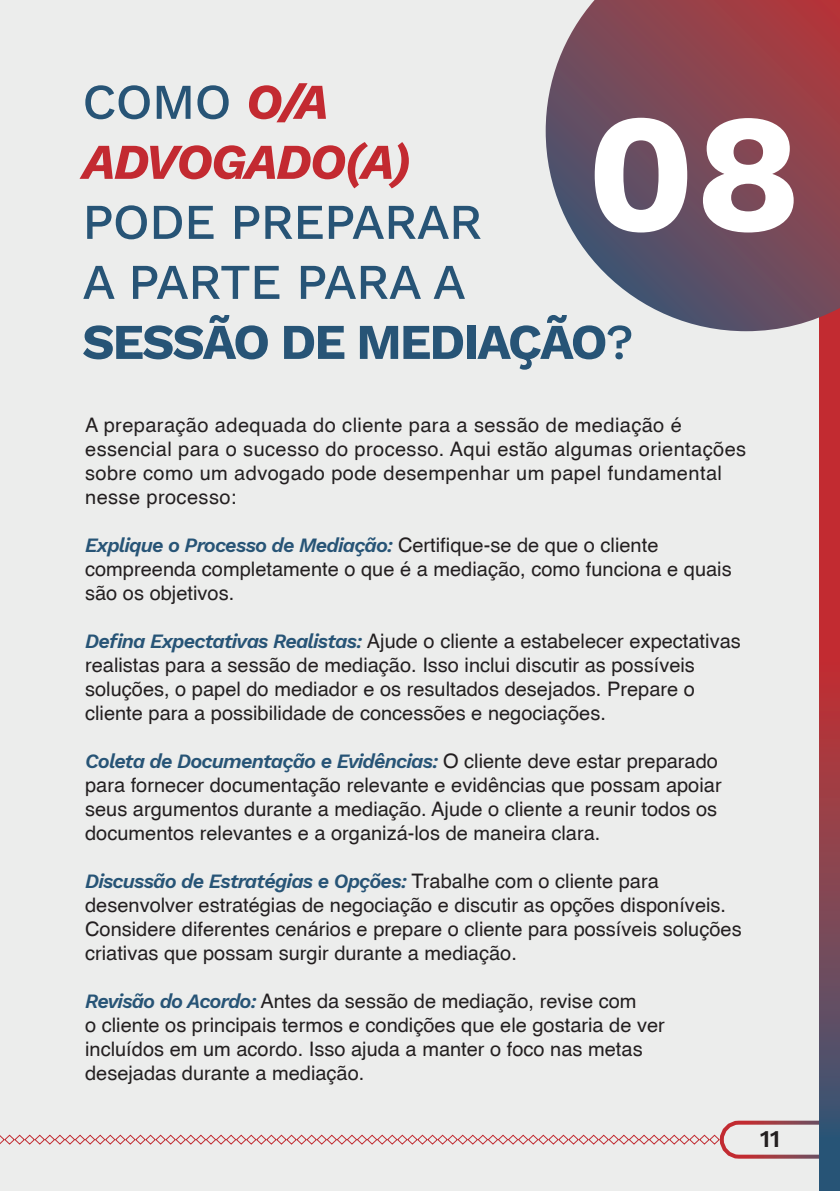
<style>
.page{position:relative;width:840px;height:1191px;background:#fff}
.page>*{position:absolute;margin:0;border:0;box-sizing:border-box;transform-origin:0 0}
.t1{font:700 168.8px "Work Sans";color:#fff}
.t2{font:500 50px/60px "Work Sans";letter-spacing:-.02em;color:#275476}
.t3{font:600 24px "Work Sans";color:#231f20}
.t4{font:20px/24px "Helvetica";color:#231f20}
.t5{font:20px/24px "Helvetica";letter-spacing:.02em;color:#231f20}
.s1{font-weight:700;font-style:italic;color:#c32a31}
.s2{font-weight:700}
.s3{font-family:"Work Sans";font-weight:600;font-style:italic;color:#275476}
</style>
<div class="page">
<div style="left:0;top:0;width:839px;height:1191px;background:#ecedec"></div>
<svg style="left:819px;top:331px;width:20px;height:860px;background:#983a46"></svg>
<svg style="left:0;top:1120px;width:839px;height:38px"></svg>
<svg style="left:545px;top:0;width:294px;height:331px;background:#855d6b"></svg>
<p class="t2" style="left:82px;top:70px;width:552px">COMO <span class="s1">O/A<br>ADVOGADO(A)<br></span>PODE PREPARAR<br>A PARTE PARA A<br><span class="s2">SESSÃO DE MEDIAÇÃO</span>?</p>
<p class="t1" style="left:586px;top:45px;width:216px">08</p>
<p class="t5" style="left:85px;top:412px;width:662px">A preparação adequada do cliente para a sessão de mediação é essencial para o sucesso do processo. Aqui estão algumas orientações sobre como um advogado pode desempenhar um papel fundamental nesse processo:</p>
<p class="t4" style="left:85px;top:532px;width:647px"><span class="s3">Explique o Processo de Mediação:</span> Certifique-se de que o cliente compreenda completamente o que é a mediação, como funciona e quais são os objetivos.</p>
<p class="t4" style="left:85px;top:628px;width:656px"><span class="s3">Defina Expectativas Realistas:</span> Ajude o cliente a estabelecer expectativas realistas para a sessão de mediação. Isso inclui discutir as possíveis soluções, o papel do mediador e os resultados desejados. Prepare o cliente para a possibilidade de concessões e negociações.</p>
<p class="t4" style="left:85px;top:748px;width:637px"><span class="s3">Coleta de Documentação e Evidências:</span> O cliente deve estar preparado para fornecer documentação relevante e evidências que possam apoiar seus argumentos durante a mediação. Ajude o cliente a reunir todos os documentos relevantes e a organizá-los de maneira clara.</p>
<p class="t4" style="left:85px;top:868px;width:657px"><span class="s3">Discussão de Estratégias e Opções:</span> Trabalhe com o cliente para desenvolver estratégias de negociação e discutir as opções disponíveis.<br>Considere diferentes cenários e prepare o cliente para possíveis soluções criativas que possam surgir durante a mediação.</p>
<p class="t4" style="left:85px;top:988px;width:581px"><span class="s3">Revisão do Acordo:</span> Antes da sessão de mediação, revise com<br>o cliente os principais termos e condições que ele gostaria de ver incluídos em um acordo. Isso ajuda a manter o foco nas metas desejadas durante a mediação.</p>
<p class="t3" style="left:759px;top:1120px;width:21px">11</p>
</div>
